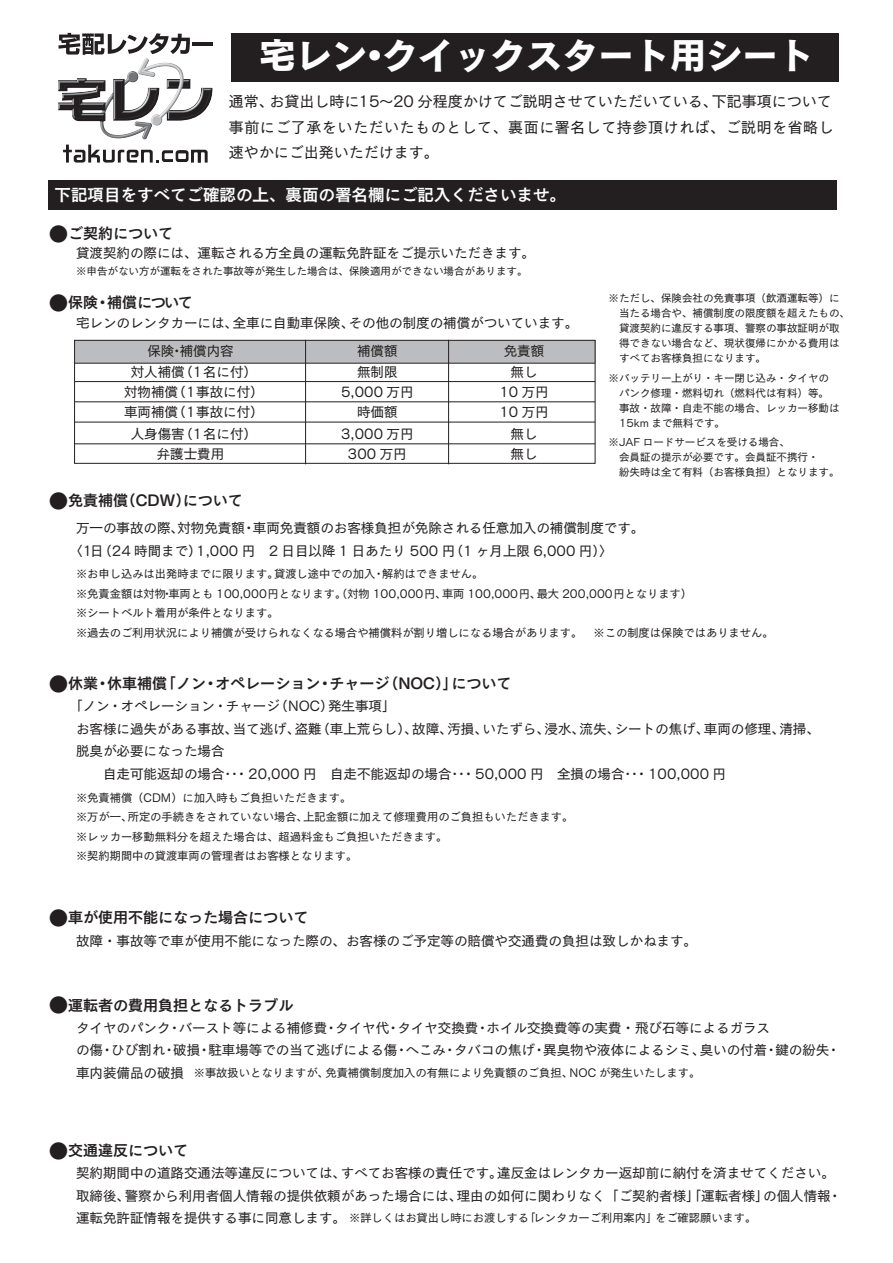
<style>
.page{position:relative;width:893px;height:1263px;background:#fff}
.page>*{position:absolute;margin:0;border:0;box-sizing:border-box;transform-origin:0 0}
.t1{font:36px "New Cezanne Pro B";color:#fff}
.t2{font:16.5px "New Cezanne Pro DB";color:#fff}
.t3{font:15px "New Cezanne Pro DB";color:#231f20}
.t4{font:15px/25.5px "New Cezanne Pro M";color:#231f20}
.t5{font:15px "New Cezanne Pro DB";letter-spacing:-.05em;color:#231f20}
.t6{font:13.5px/22.5px "New Cezanne Pro M";color:#231f20}
.t7{font:11.25px/19.5px "New Cezanne Pro M";color:#231f20}
.t8{font:10.5px/15px "New Cezanne Pro M";color:#231f20}
.s1{font-size:19.5px}
.s2{font-size:13.5px}
</style>
<div class="page">
<div style="left:48px;top:180px;width:789px;height:29px;background:#231f20"></div>
<div style="left:231px;top:33px;width:608px;height:48px;background:#231f20"></div>
<div style="left:75px;top:340px;width:520px;height:23px;background:#bcbdc0"></div>
<div style="left:74px;top:340px;width:521px;height:124px;border:1px solid #231f20"></div>
<hr style="left:75px;top:381px;width:520px;height:1px;background:#231f20">
<hr style="left:75px;top:363px;width:520px;height:1px;background:#231f20">
<hr style="left:75px;top:401px;width:520px;height:1px;background:#231f20">
<hr style="left:75px;top:422px;width:520px;height:1px;background:#231f20">
<hr style="left:75px;top:443px;width:520px;height:1px;background:#231f20">
<hr style="left:305px;top:340px;width:1px;height:124px;background:#231f20">
<hr style="left:448px;top:340px;width:1px;height:124px;background:#231f20">
<svg style="left:58px;top:33px;width:155px;height:130px"></svg>
<img style="left:138px;top:58px;width:9px;height:17px">
<h1 class="t1" style="left:260px;top:24px;width:556px">宅レン・クイックスタート用シート</h1>
<p class="t4" style="left:229px;top:87px;width:606px">通常、お貸出し時に15～20 分程度かけてご説明させていただいている、下記事項について事前にご了承をいただいたものとして、裏面に署名して持参頂ければ、ご説明を省略し速やかにご出発いただけます。</p>
<p class="t2" style="left:55px;top:180px;width:513px">下記項目をすべてご確認の上、裏面の署名欄にご記入くださいませ。</p>
<p class="t3" style="left:49px;top:220px;width:126px"><span class="s1">●</span>ご契約について</p>
<p class="t6" style="left:76px;top:240px;width:461px">貸渡契約の際には、運転される方全員の運転免許証をご提示いただきます。</p>
<p class="t8" style="left:76px;top:262px;width:453px">※申告がない方が運転をされた事故等が発生した場合は、保険適用ができない場合があります。</p>
<p class="t5" style="left:49px;top:289px;width:146px"><span class="s1">●</span>保険・補償について</p>
<p class="t6" style="left:76px;top:310px;width:504px">宅レンのレンタカーには、全車に自動車保険、その他の制度の補償がついています。</p>
<p class="t6" style="left:147px;top:338px;width:88px">保険・補償内容</p>
<p class="t6" style="left:357px;top:338px;width:42px">補償額</p>
<p class="t6" style="left:504px;top:338px;width:42px">免責額</p>
<p class="t6" style="left:357px;top:359px;width:42px">無制限</p>
<p class="t6" style="left:510px;top:359px;width:28px">無し</p>
<p class="t6" style="left:131px;top:359px;width:128px">対人補償（1名に付）</p>
<p class="t6" style="left:124px;top:380px;width:141px;line-height:20.2px">対物補償（1事故に付）車両補償（1事故に付）</p>
<p class="t6" style="left:157px;top:441px;width:69px">弁護士費用</p>
<p class="t6" style="left:131px;top:421px;width:128px">人身傷害（1名に付）</p>
<p class="t3" style="left:49px;top:487px;width:196px"><span class="s1">●</span>免責補償（CDW）について</p>
<p class="t6" style="left:341px;top:380px;width:74px;line-height:20.7px;text-align:center">5,000 万円時価額<br>3,000 万円<br>300 万円</p>
<p class="t6" style="left:499px;top:380px;width:51px;line-height:20.2px">10 万円<br>10 万円</p>
<p class="t6" style="left:510px;top:422px;width:28px;line-height:20.5px">無し無し</p>
<p class="t8" style="left:609px;top:289px;width:243px">※ただし、保険会社の免責事項（飲酒運転等）に　当たる場合や、補償制度の限度額を超えたもの、　貸渡契約に違反する事項、警察の事故証明が取　得できない場合など、現状復帰にかかる費用は　すべてお客様負担になります。</p>
<p class="t8" style="left:609px;top:369px;width:232px">※バッテリー上がり・キー閉じ込み・タイヤの　パンク修理・燃料切れ（燃料代は有料）等。　事故・故障・自走不能の場合、レッカー移動は　15km まで無料です。</p>
<p class="t8" style="left:609px;top:433px;width:232px">※JAF ロードサービスを受ける場合、<br>　会員証の提示が必要です。会員証不携行・<br>　紛失時は全て有料（お客様負担）となります。</p>
<p class="t6" style="left:69px;top:515px;width:577px;text-indent:7px">万一の事故の際、対物免責額・車両免責額のお客様負担が免除される任意加入の補償制度です。〈1日（24 時間まで）1,000 円　2 日目以降 1 日あたり 500 円（1 ヶ月上限 6,000 円）〉</p>
<p class="t7" style="left:76px;top:563px;width:699px">※お申し込みは出発時までに限ります。貸渡し途中での加入・解約はできません。<br>※免責金額は対物・車両とも 100,000円となります。（対物 100,000円、車両 100,000円、最大 200,000円となります）<br>※シートベルト着用が条件となります。<br>※過去のご利用状況により補償が受けられなくなる場合や補償料が割り増しになる場合があります。　※この制度は保険ではありません。</p>
<p class="t3" style="left:49px;top:670px;width:464px"><span class="s1">●</span>休業・休車補償「ノン・オペレーション・チャージ（NOC）」について</p>
<p class="t6" style="left:76px;top:693px;width:745px;text-indent:-7px">「ノン・オペレーション・チャージ（NOC）発生事項」<br>お客様に過失がある事故、当て逃げ、盗難（車上荒らし）、故障、汚損、いたずら、浸水、流失、シートの焦げ、車両の修理、清掃、脱臭が必要になった場合<br>　　自走可能返却の場合･･・20,000 円　自走不能返却の場合･･・50,000 円　全損の場合･･・100,000 円</p>
<p class="t7" style="left:76px;top:786px;width:499px">※免責補償（CDM）に加入時もご負担いただきます。<br>※万が一、所定の手続きをされていない場合、上記金額に加えて修理費用のご負担もいただきます。※レッカー移動無料分を超えた場合は、超過料金もご負担いただきます。<br>※契約期間中の貸渡車両の管理者はお客様となります。</p>
<p class="t3" style="left:49px;top:904px;width:261px"><span class="s1">●</span>車が使用不能になった場合について</p>
<p class="t6" style="left:76px;top:928px;width:623px">故障・事故等で車が使用不能になった際の、お客様のご予定等の賠償や交通費の負担は致しかねます。</p>
<p class="t3" style="left:49px;top:992px;width:246px"><span class="s1">●</span>運転者の費用負担となるトラブル</p>
<p class="t6" style="left:76px;top:1015px;width:766px">タイヤのパンク・バースト等による補修費・タイヤ代・タイヤ交換費・ホイル交換費等の実費・飛び石等によるガラス<br>の傷・ひび割れ・破損・駐車場等での当て逃げによる傷・へこみ・タバコの焦げ・異臭物や液体によるシミ、臭いの付着・鍵の紛失・車内装備品の破損</p>
<p class="t7" style="left:194px;top:1062px;width:508px">※事故扱いとなりますが、免責補償制度加入の有無により免責額のご負担、NOC が発生いたします。</p>
<p class="t3" style="left:49px;top:1137px;width:141px"><span class="s1">●</span>交通違反について</p>
<p class="t6" style="left:76px;top:1160px;width:767px">契約期間中の道路交通法等違反については、すべてお客様の責任です。違反金はレンタカー返却前に納付を済ませてください。取締後、警察から利用者個人情報の提供依頼があった場合には、理由の如何に関わりなく「ご契約者様」「運転者様」の個人情報・</p>
<p class="t7" style="left:76px;top:1207px;width:682px"><span class="s2">運転免許証情報を提供する事に同意します。</span> ※詳しくはお貸出し時にお渡しする「レンタカーご利用案内」をご確認願います。</p>
</div>
